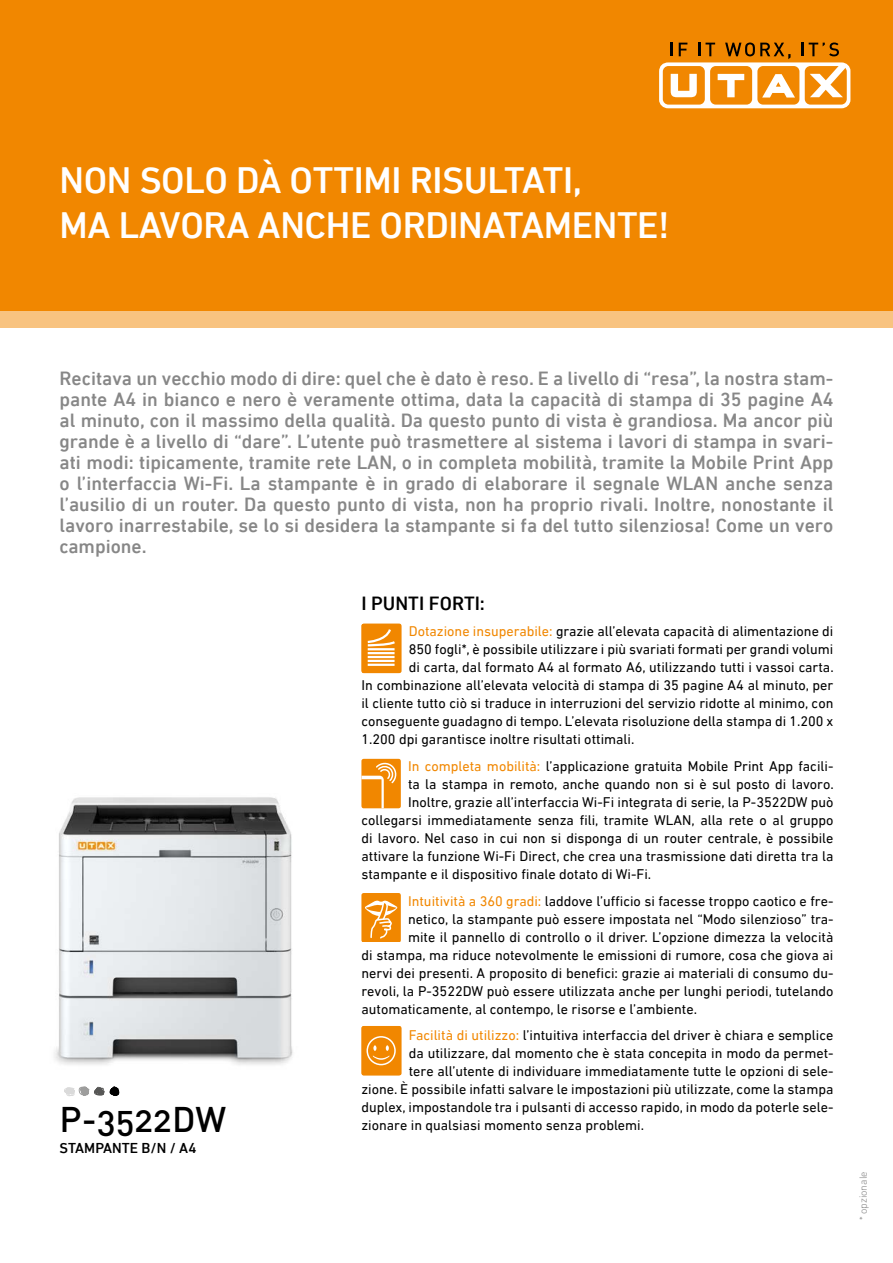
<style>
.page{position:relative;width:893px;height:1263px;background:#fff}
.page>*{position:absolute;margin:0;border:0;box-sizing:border-box;transform-origin:0 0}
.t1{font:500 37.5px/45px "DIN Next LT Pro";letter-spacing:-.01em;color:#fff}
.t2{font:35.25px "DIN Medium Alternate";letter-spacing:.005em;color:#000}
.t3{font:500 19.5px/21px "DIN Next LT Pro";color:#878787;text-align:justify}
.t4{font:500 19.5px "DIN Next LT Pro";color:#000}
.t5{font:500 14.7px "DIN Next LT Pro";color:#000}
.t6{font:14.25px "DIN Next LT Pro";color:#000}
.t7{font:300 10.5px "DIN Next LT Pro";color:#878787}
.s1{color:#f18700}
</style>
<div class="page">
<img style="left:54px;top:797px;width:239px;height:268px">
<div style="left:0;top:0;width:893px;height:310px;background:#f18700"></div>
<div style="left:0;top:310px;width:893px;height:17px;background:#f8c380"></div>
<div style="left:659px;top:62px;width:191px;height:46px;background:#fff;border-radius:9px"></div>
<div style="left:663px;top:66px;width:42px;height:39px;background:#f18700;border-radius:6px"></div>
<div style="left:710px;top:66px;width:42px;height:39px;background:#f18700;border-radius:6px"></div>
<div style="left:757px;top:66px;width:42px;height:39px;background:#f18700;border-radius:6px"></div>
<div style="left:805px;top:66px;width:42px;height:39px;background:#f18700;border-radius:6px"></div>
<svg style="left:671px;top:74px;width:26px;height:23px"></svg>
<svg style="left:718px;top:74px;width:26px;height:23px"></svg>
<svg style="left:810px;top:66px;width:36px;height:31px"></svg>
<svg style="left:762px;top:74px;width:33px;height:24px"></svg>
<svg style="left:671px;top:43px;width:2px;height:13px"></svg>
<svg style="left:679px;top:43px;width:8px;height:13px"></svg>
<svg style="left:699px;top:43px;width:16px;height:13px"></svg>
<svg style="left:725px;top:43px;width:65px;height:16px"></svg>
<svg style="left:802px;top:43px;width:37px;height:13px"></svg>
<div style="left:361px;top:894px;width:40px;height:48px;background:#f18700;border-radius:2px"></div>
<svg style="left:365px;top:900px;width:33px;height:39px"></svg>
<div style="left:361px;top:624px;width:41px;height:49px;background:#f7ba6e;border-radius:2px"></div>
<svg style="left:361px;top:624px;width:40px;height:49px;background:#f4a139"></svg>
<div style="left:361px;top:1026px;width:41px;height:49px;background:#f7ba6e;border-radius:2px"></div>
<svg style="left:361px;top:1026px;width:40px;height:49px;background:#f29219"></svg>
<div style="left:361px;top:759px;width:40px;height:49px;background:#f18700;border-radius:2px"></div>
<svg style="left:361px;top:762px;width:36px;height:46px"></svg>
<svg style="left:64px;top:1086px;width:55px;height:10px"></svg>
<h1 class="t1" style="left:60px;top:158px;width:612px">Non solo dà ottimi risultati,<br>ma lavora anche ordinatamente!</h1>
<p class="t3" style="left:60px;top:367px;width:775px">Recitava un vecchio modo di dire: quel che è dato è reso. E a livello di “resa”, la nostra stam&shy;pante A4 in bianco e nero è veramente ottima, data la capacità di stampa di 35 pagine A4 al minuto, con il massimo della qualità. Da questo punto di vista è grandiosa. Ma ancor più grande è a livello di “dare”. L’utente può trasmettere al sistema i lavori di stampa in svari&shy;ati modi: tipicamente, tramite rete LAN</p>
<h3 class="t3" style="left:60px;top:451px;width:775px;text-indent:333px">, o in completa mobilità, tramite la Mobile Print App o l’interfaccia Wi-Fi. La stampante è in grado di elaborare il segnale WLAN</h3>
<h3 class="t3" style="left:60px;top:472px;width:775px;text-indent:666px">anche senza l’ausilio di un router. Da questo punto di vista, non ha proprio rivali. Inoltre, nonostante il lavoro inarrestabile, se lo si desidera la stampante si fa del tutto silenziosa! Come un vero campione.</h3>
<h2 class="t2" style="left:60px;top:1096px;width:168px">P-3522DW</h2>
<p class="t5" style="left:60px;top:1139px;width:10px">STAM</p>
<p class="t5" style="left:95px;top:1139px;width:18px">PANTE</p>
<p class="t5" style="left:142px;top:1139px;width:56px">B/N / A4</p>
<h3 class="t4" style="left:361px;top:592px;width:125px">I Punti Forti:</h3>
<p class="t6" style="left:409px;top:623px;width:426px"><span class="s1">Dotazione insuperabile:</span> grazie all’elevata capacità di alimentazione di</p>
<p class="t6" style="left:409px;top:641px;width:426px">850 fogli*, è possibile utilizzare i più svariati formati per grandi volumi</p>
<p class="t6" style="left:409px;top:659px;width:426px">di carta, dal formato A4 al formato A6, utilizzando tutti i vassoi carta.</p>
<p class="t6" style="left:361px;top:677px;width:473px">In combinazione all’elevata velocità di stampa di 35 pagine A4 al minuto, per</p>
<p class="t6" style="left:361px;top:695px;width:473px">il cliente tutto ciò si traduce in interruzioni del servizio ridotte al minimo, con</p>
<p class="t6" style="left:361px;top:713px;width:473px">conseguente guadagno di tempo. L’elevata risoluzione della stampa di 1.200 x</p>
<p class="t6" style="left:361px;top:731px;width:275px">1.200 dpi garantisce inoltre risultati ottimali.</p>
<p class="t6" style="left:408px;top:758px;width:427px"><span class="s1">In completa mobilità:</span> l’applicazione gratuita Mobile Print App facili-</p>
<p class="t6" style="left:408px;top:776px;width:427px">ta la stampa in remoto, anche quando non si è sul posto di lavoro.</p>
<p class="t6" style="left:408px;top:794px;width:427px">Inoltre, grazie all’interfaccia Wi-Fi integrata di serie, la P-3522DW può</p>
<p class="t6" style="left:361px;top:812px;width:473px">collegarsi immediatamente senza fili, tramite WLAN, alla rete o al gruppo</p>
<p class="t6" style="left:361px;top:830px;width:473px">di lavoro. Nel caso in cui non si disponga di un router centrale, è possibile</p>
<p class="t6" style="left:361px;top:848px;width:474px">attivare la funzione Wi-Fi Direct, che crea una trasmissione dati diretta tra la</p>
<p class="t6" style="left:361px;top:866px;width:291px">stampante e il dispositivo finale dotato di Wi-Fi.</p>
<p class="t6" style="left:408px;top:892px;width:427px"><span class="s1">Intuitività a 360 gradi:</span> laddove l’ufficio si facesse troppo caotico e fre-</p>
<p class="t6" style="left:408px;top:910px;width:427px">netico, la stampante può essere impostata nel “Modo silenzioso” tra-</p>
<p class="t6" style="left:408px;top:928px;width:427px">mite il pannello di controllo o il driver. L’opzione dimezza la velocità</p>
<p class="t6" style="left:361px;top:946px;width:473px">di stampa, ma riduce notevolmente le emissioni di rumore, cosa che giova ai</p>
<p class="t6" style="left:361px;top:964px;width:473px">nervi dei presenti. A proposito di benefici: grazie ai materiali di consumo du-</p>
<p class="t6" style="left:361px;top:982px;width:474px">revoli, la P-3522DW può essere utilizzata anche per lunghi periodi, tutelando</p>
<p class="t6" style="left:361px;top:1000px;width:337px">automaticamente, al contempo, le risorse e l’ambiente.</p>
<p class="t6" style="left:409px;top:1027px;width:426px"><span class="s1">Facilità di utilizzo:</span> l’intuitiva interfaccia del driver è chiara e semplice</p>
<p class="t6" style="left:409px;top:1045px;width:426px">da utilizzare, dal momento che è stata concepita in modo da permet-</p>
<p class="t6" style="left:409px;top:1063px;width:426px">tere all’utente di individuare immediatamente tutte le opzioni di sele-</p>
<p class="t6" style="left:361px;top:1081px;width:473px">zione. È possibile infatti salvare le impostazioni più utilizzate, come la stampa</p>
<p class="t6" style="left:361px;top:1099px;width:474px">duplex, impostandole tra i pulsanti di accesso rapido, in modo da poterle sele-</p>
<p class="t6" style="left:361px;top:1117px;width:284px">zionare in qualsiasi momento senza problemi.</p>
<p class="t7" style="left:857px;top:1220px;width:51px;rotate:-90deg">* opzionale</p>
</div>
